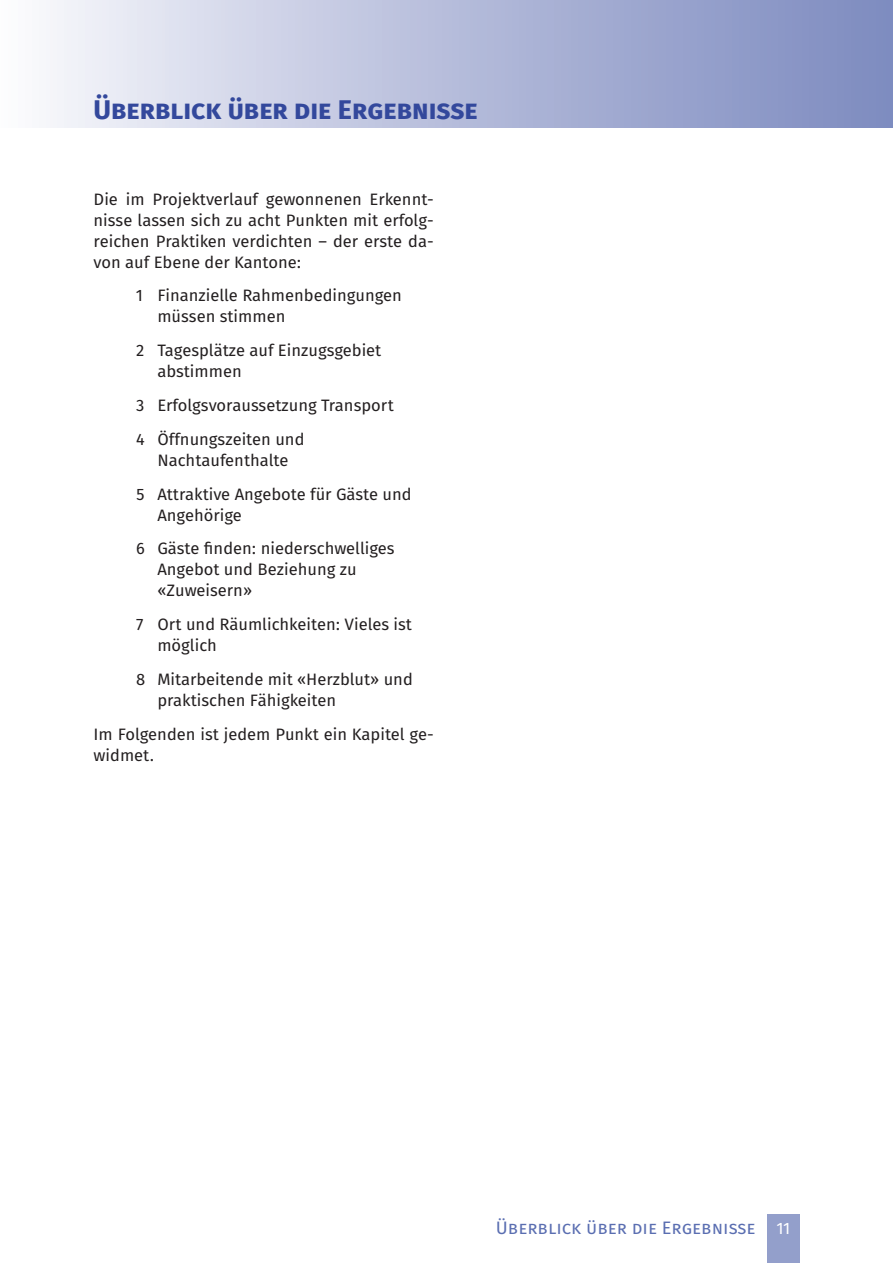
<style>
.page{position:relative;width:893px;height:1263px;background:#fff}
.page>*{position:absolute;margin:0;border:0;box-sizing:border-box;transform-origin:0 0}
.t1{font:700 27px "Fira Sans OT";color:#33489c}
.t2{font:18px "Fira Sans OT";color:#5a6eb1}
.t3{font:16.5px/21px "Fira Sans OT";color:#231f20}
.s1{font-size:16.5px;color:#fff}
</style>
<div class="page">
<div style="left:0;top:0;width:893px;height:128px;background:linear-gradient(to right,#f8f8fc,#7a87bd)"></div>
<div style="left:767px;top:1214px;width:32px;height:49px;background:#939fcb"></div>
<h1 class="t1" style="left:94px;top:90px;width:386px">Überblick über die Ergebnisse</h1>
<p class="t3" style="left:94px;top:190px;width:342px;text-align:justify">Die im Projektverlauf gewonnenen Erkennt&shy;nisse lassen sich zu acht Punkten mit erfolg&shy;reichen Praktiken verdichten – der erste da&shy;von auf Ebene der Kantone:</p>
<p class="t3" style="left:157px;top:286px;width:246px;text-indent:-21px">1 Finanzielle Rahmenbedingungen müssen stimmen</p>
<p class="t3" style="left:157px;top:341px;width:225px;text-indent:-21px">2 Tagesplätze auf Einzugsgebiet abstimmen</p>
<p class="t3" style="left:136px;top:390px;width:259px;line-height:33.8px">3 Erfolgsvoraussetzung Transport<br>4 Öffnungszeiten und</p>
<p class="t3" style="left:136px;top:444px;width:277px;line-height:33.8px;text-indent:21px">Nachtaufenthalte<br>5 Attraktive Angebote für Gäste und</p>
<p class="t3" style="left:136px;top:499px;width:260px;line-height:33.8px;text-indent:21px">Angehörige<br>6 Gäste finden: niederschwelliges</p>
<p class="t3" style="left:157px;top:560px;width:201px">Angebot und Beziehung zu «Zuweisern»</p>
<p class="t3" style="left:157px;top:615px;width:256px;text-indent:-21px">7 Ort und Räumlichkeiten: Vieles ist möglich</p>
<p class="t3" style="left:157px;top:670px;width:257px;text-indent:-21px">8 Mitarbeitende mit «Herzblut» und praktischen Fähigkeiten</p>
<p class="t3" style="left:94px;top:724px;width:342px">Im Folgenden ist jedem Punkt ein Kapitel ge&shy;widmet.</p>
<p class="t2" style="left:496px;top:1215px;width:296px">Überblick über die Ergebnisse <span class="s1">11</span></p>
</div>
